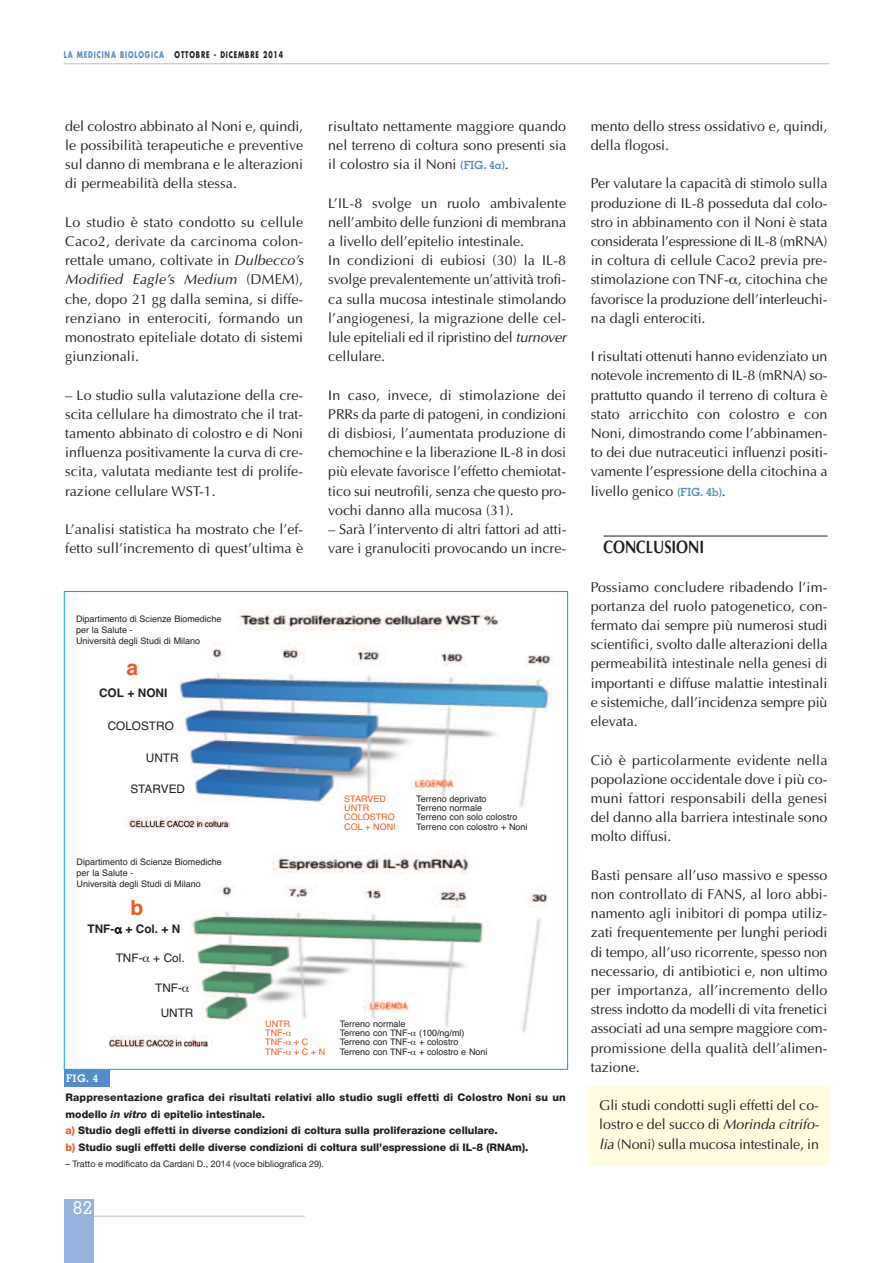
<style>
.page{position:relative;width:893px;height:1263px;background:#fff}
.page>*{position:absolute;margin:0;border:0;box-sizing:border-box;transform-origin:0 0}
.t1{font:700 21px "Helvetica";color:#f15921}
.t2{font:700 18px "Optima";color:#231f20;scale:.8 1}
.t3{font:500 18px "Memphis";color:#fff}
.t4{font:14.25px/19.2px "Optima";color:#231f20;text-align:justify}
.t5{font:11.85px/25.3px "Helvetica";color:#231f20}
.t6{font:700 11.85px "Helvetica";color:#231f20}
.t7{font:800 10.5px/16.5px "Helvetica Neue";color:#231f20}
.t8{font:700 10.5px "Memphis";color:#fff}
.t9{font:9px/10.8px "Helvetica";color:#231f20}
.t10{font:9px "Helvetica Neue";color:#231f20}
.t11{font:9px "Helvetica";color:#f15921}
.t12{font:700 9px "Futura";letter-spacing:.135em;color:#231f20;scale:.7 1}
.s1{color:#568cc9}
.s2{font-style:italic}
.s3{font-family:"Memphis";font-weight:700;font-size:11.25px;color:#568cc9}
.s4{color:#f15921}
</style>
<div class="page">
<hr style="left:85px;top:1216px;width:220px;height:1px;background:#bcbdc0">
<div style="left:64px;top:1199px;width:30px;height:64px;background:#96b1dc"></div>
<hr style="left:64px;top:64px;width:765px;height:1px;background:#bcbdc0">
<img style="left:108px;top:608px;width:447px;height:440px">
<div style="left:64px;top:1069px;width:46px;height:18px;background:#568cc9"></div>
<div style="left:589px;top:1086px;width:240px;height:80px;background:#fffce0"></div>
<hr style="left:603px;top:536px;width:224px;height:1px;background:#231f20">
<svg style="left:286px;top:1032px;width:5px;height:16px"></svg>
<svg style="left:411px;top:1032px;width:5px;height:16px"></svg>
<svg style="left:115px;top:927px;width:7px;height:6px"></svg>
<svg style="left:143px;top:956px;width:7px;height:6px"></svg>
<svg style="left:182px;top:986px;width:7px;height:5px"></svg>
<p class="t12" style="left:64px;top:51px;width:315px"><span class="s1">LA MEDICINA BIOLOGICA</span> OTTOBRE - DICEMBRE 2014</p>
<p class="t4" style="left:65px;top:116px;width:239px">del colostro abbinato al Noni e, quindi, le possibilità terapeutiche e preventive sul danno di membrana e le alterazioni di permeabilità della stessa.</p>
<p class="t4" style="left:65px;top:212px;width:240px">Lo studio è stato condotto su cellule Caco2, derivate da carcinoma colon&shy;rettale umano, coltivate in <span class="s2">Dulbecco’s Modified Eagle’s Medium</span> (DMEM), che, dopo 21 gg dalla semina, si diffe&shy;renziano in enterociti, formando un monostrato epiteliale dotato di sistemi giunzionali.</p>
<p class="t4" style="left:65px;top:385px;width:239px">– Lo studio sulla valutazione della cre&shy;scita cellulare ha dimostrato che il trat&shy;tamento abbinato di colostro e di Noni influenza positivamente la curva di cre&shy;scita, valutata mediante test di prolife&shy;razione cellulare WST-1.</p>
<p class="t4" style="left:65px;top:519px;width:239px">L’analisi statistica ha mostrato che l’ef&shy;fetto sull’incremento di quest’ultima è</p>
<p class="t9" style="left:76px;top:614px;width:147px">Dipartimento di Scienze Biomediche per la Salute -<br>Università degli Studi di Milano</p>
<h1 class="t1" style="left:126px;top:655px;width:13px">a</h1>
<p class="t6" style="left:99px;top:686px;width:70px">COL + NONI</p>
<p class="t5" style="left:108px;top:713px;width:68px">COLOSTRO</p>
<p class="t5" style="left:146px;top:745px;width:34px">UNTR</p>
<p class="t5" style="left:130px;top:776px;width:56px">STARVED</p>
<p class="t9" style="left:77px;top:857px;width:147px">Dipartimento di Scienze Biomediche per la Salute -<br>Università degli Studi di Milano</p>
<h1 class="t1" style="left:131px;top:895px;width:14px">b</h1>
<p class="t6" style="left:88px;top:922px;width:94px">TNF- + Col. + N</p>
<p class="t5" style="left:116px;top:945px;width:70px">TNF- + Col.</p>
<p class="t5" style="left:161px;top:975px;width:34px;text-indent:-6px">TNF-<br>UNTR</p>
<p class="t4" style="left:328px;top:116px;width:239px">risultato nettamente maggiore quando nel terreno di coltura sono presenti sia il colostro sia il Noni <span class="s3">(FIG. 4a)</span>.</p>
<p class="t4" style="left:328px;top:193px;width:239px;text-align:left">L’IL-8 svolge un ruolo ambivalente nell’ambito delle funzioni di membrana a livello dell’epitelio intestinale.<br>In condizioni di eubiosi (30) la IL-8 svolge prevalentemente un’attività trofi&shy;ca sulla mucosa intestinale stimolando l’angiogenesi, la migrazione delle cel&shy;lule epiteliali ed il ripristino del <span class="s2">turnover </span>cellulare.</p>
<p class="t4" style="left:328px;top:385px;width:240px">In caso, invece, di stimolazione dei PRRs da parte di patogeni, in condizioni di disbiosi, l’aumentata produzione di chemochine e la liberazione IL-8 in dosi più elevate favorisce l’effetto chemiotat&shy;tico sui neutrofili, senza che questo pro&shy;vochi danno alla mucosa (31).</p>
<p class="t4" style="left:328px;top:519px;width:240px">– Sarà l’intervento di altri fattori ad atti&shy;vare i granulociti provocando un incre-</p>
<p class="t11" style="left:344px;top:793px;width:43px">STARVED</p>
<p class="t9" style="left:416px;top:793px;width:72px">Terreno deprivato</p>
<p class="t11" style="left:344px;top:803px;width:26px">UNTR</p>
<p class="t9" style="left:416px;top:803px;width:67px">Terreno normale</p>
<p class="t11" style="left:344px;top:812px;width:52px">COLOSTRO</p>
<p class="t9" style="left:416px;top:812px;width:103px">Terreno con solo colostro</p>
<p class="t11" style="left:344px;top:821px;width:53px">COL + NONI</p>
<p class="t9" style="left:416px;top:821px;width:113px">Terreno con colostro + Noni</p>
<p class="t8" style="left:66px;top:1074px;width:34px">FIG. 4</p>
<p class="t11" style="left:265px;top:1018px;width:26px">UNTR</p>
<p class="t9" style="left:340px;top:1018px;width:67px">Terreno normale</p>
<p class="t11" style="left:265px;top:1028px;width:22px">TNF-</p>
<p class="t9" style="left:340px;top:1027px;width:126px">Terreno con TNF- (100/ng/ml)</p>
<p class="t11" style="left:265px;top:1037px;width:45px">TNF- + C</p>
<p class="t9" style="left:340px;top:1037px;width:120px">Terreno con TNF- + colostro</p>
<p class="t11" style="left:265px;top:1046px;width:62px">TNF- +C+N</p>
<p class="t9" style="left:340px;top:1046px;width:149px">Terreno con TNF- + colostro e Noni</p>
<p class="t7" style="left:66px;top:1090px;width:502px">Rappresentazione grafica dei risultati relativi allo studio sugli effetti di Colostro Noni su un modello <span class="s2">in vitro</span> di epitelio intestinale.<br><span class="s4">a)</span> Studio degli effetti in diverse condizioni di coltura sulla proliferazione cellulare.<br><span class="s4">b)</span> Studio sugli effetti delle diverse condizioni di coltura sull’espressione di IL-8 (RNAm).</p>
<p class="t10" style="left:66px;top:1161px;width:260px">– Tratto e modificato da Cardani D., 2014 (voce bibliografica 29).</p>
<p class="t3" style="left:73px;top:1201px;width:20px">82</p>
<p class="t4" style="left:591px;top:116px;width:238px">mento dello stress ossidativo e, quindi, della flogosi.</p>
<p class="t4" style="left:591px;top:174px;width:238px">Per valutare la capacità di stimolo sulla produzione di IL-8 posseduta dal colo&shy;stro in abbinamento con il Noni è stata considerata l’espressione di IL-8 (mRNA) in coltura di cellule Caco2 previa pre&shy;stimolazione con TNF- , citochina che favorisce la produzione dell’interleuchi&shy;na dagli enterociti.</p>
<p class="t4" style="left:591px;top:347px;width:238px">I risultati ottenuti hanno evidenziato un notevole incremento di IL-8 (mRNA) so&shy;prattutto quando il terreno di coltura è stato arricchito con colostro e con Noni, dimostrando come l’abbinamen&shy;to dei due nutraceutici influenzi positi&shy;vamente l’espressione della citochina a livello genico <span class="s3">(FIG. 4b)</span>.</p>
<p class="t2" style="left:603px;top:536px;width:128px">CONCLUSIONI</p>
<p class="t4" style="left:591px;top:577px;width:238px">Possiamo concludere ribadendo l’im&shy;portanza del ruolo patogenetico, con&shy;fermato dai sempre più numerosi studi scientifici, svolto dalle alterazioni della permeabilità intestinale nella genesi di importanti e diffuse malattie intestinali e sistemiche, dall’incidenza sempre più elevata.</p>
<p class="t4" style="left:591px;top:750px;width:238px">Ciò è particolarmente evidente nella popolazione occidentale dove i più co&shy;muni fattori responsabili della genesi del danno alla barriera intestinale sono molto diffusi.</p>
<p class="t4" style="left:591px;top:865px;width:238px">Basti pensare all’uso massivo e spesso non controllato di FANS, al loro abbi&shy;namento agli inibitori di pompa utiliz&shy;zati frequentemente per lunghi periodi di tempo, all’uso ricorrente, spesso non necessario, di antibiotici e, non ultimo per importanza, all’incremento dello stress indotto da modelli di vita frenetici associati ad una sempre maggiore com&shy;promissione della qualità dell’alimen&shy;tazione.</p>
<p class="t4" style="left:599px;top:1095px;width:221px">Gli studi condotti sugli effetti del co&shy;lostro e del succo di <span class="s2">Morinda citrifo&shy;lia</span> (Noni) sulla mucosa intestinale, in</p>
</div>
